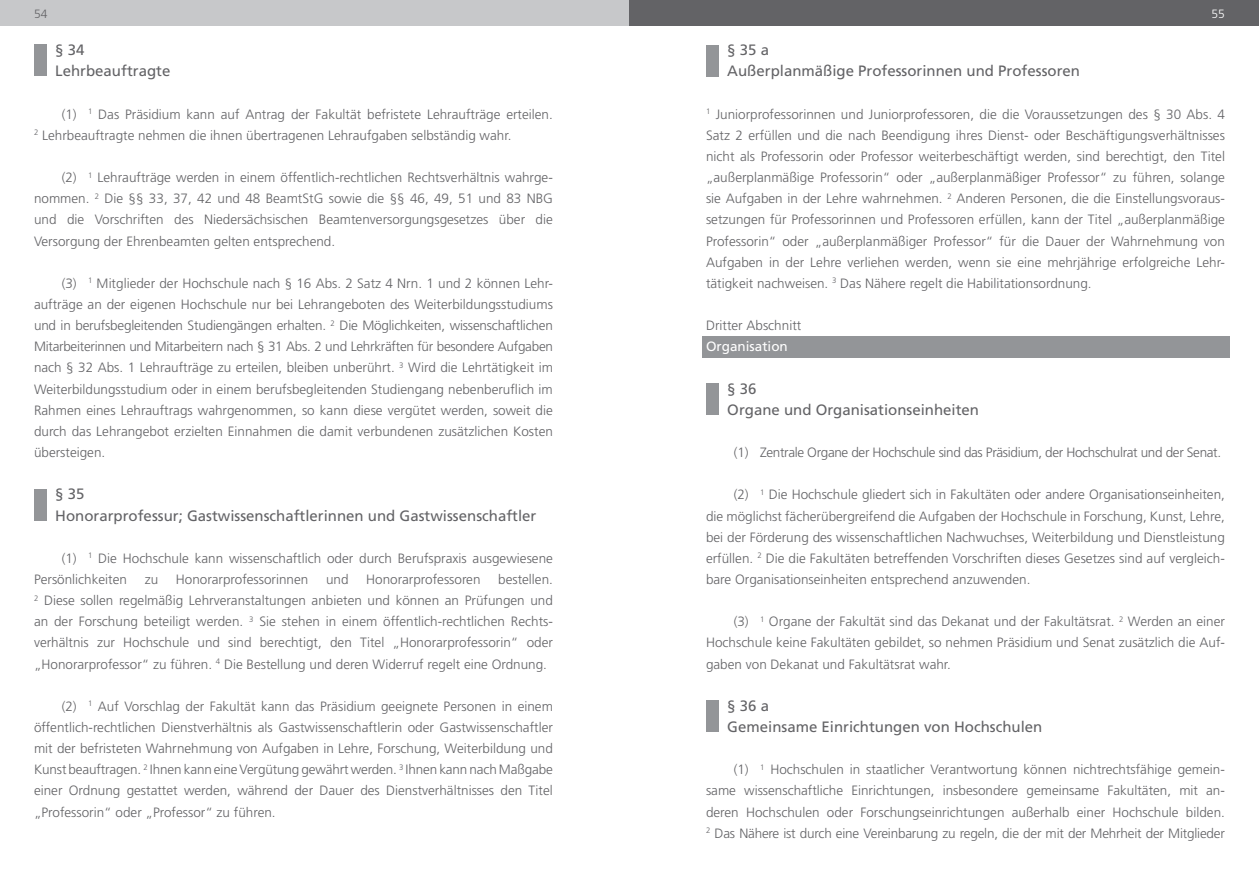
<style>
.page{position:relative;width:1259px;height:893px;background:#fff}
.page>*{position:absolute;margin:0;border:0;box-sizing:border-box;transform-origin:0 0}
.t1{font:15px/21.1px "Frutiger";color:#636366}
.t2{font:300 13.5px/21.1px "Frutiger";color:#636366;text-align:justify}
.t3{font:300 13.5px "Frutiger";letter-spacing:-.025em;color:#636366}
.t4{font:13.5px "Frutiger";color:#fff}
.t5{font:300 12px "Frutiger";color:#636366}
.t6{font:300 12px "Frutiger";color:#fff}
</style>
<div class="page">
<div style="left:0;top:0;width:629px;height:26px;background:#c7c8ca"></div>
<div style="left:629px;top:0;width:630px;height:26px;background:#636366"></div>
<div style="left:702px;top:336px;width:527px;height:21px;background:#939598"></div>
<div style="left:34px;top:489px;width:13px;height:31px;background:#939598"></div>
<div style="left:34px;top:44px;width:13px;height:32px;background:#939598"></div>
<div style="left:706px;top:45px;width:13px;height:31px;background:#939598"></div>
<div style="left:706px;top:383px;width:13px;height:32px;background:#939598"></div>
<div style="left:706px;top:700px;width:13px;height:32px;background:#939598"></div>
<p class="t5" style="left:34px;top:7px;width:15px">54</p>
<p class="t6" style="left:1211px;top:7px;width:15px">55</p>
<p class="t1" style="left:55px;top:39px;width:117px">§ 34<br>Lehrbeauftragte</p>
<p class="t2" style="left:34px;top:103px;width:520px;text-indent:28px">(1) <sup>1</sup> Das Präsidium kann auf Antrag der Fakultät befristete Lehraufträge erteilen.<br><sup>2</sup> Lehrbeauftragte nehmen die ihnen übertragenen Lehraufgaben selbständig wahr.</p>
<p class="t2" style="left:34px;top:167px;width:520px;text-indent:28px">(2) <sup>1</sup> Lehraufträge werden in einem öffentlich-rechtlichen Rechtsverhältnis wahrge&shy;nommen. <sup>2</sup> Die §§ 33, 37, 42 und 48 BeamtStG sowie die §§ 46, 49, 51 und 83 NBG und die Vorschriften des Niedersächsischen Beamtenversorgungsgesetzes über die Versorgung der Ehrenbeamten gelten entsprechend.</p>
<p class="t2" style="left:34px;top:273px;width:520px;text-indent:28px">(3) <sup>1</sup> Mitglieder der Hochschule nach § 16 Abs. 2 Satz 4 Nrn. 1 und 2 können Lehr&shy;aufträge an der eigenen Hochschule nur bei Lehrangeboten des Weiterbildungsstudiums und in berufsbegleitenden Studiengängen erhalten. <sup>2</sup> Die Möglichkeiten, wissenschaftlichen Mitarbeiterinnen und Mitarbeitern nach § 31 Abs. 2 und Lehrkräften für besondere Aufgaben nach § 32 Abs. 1 Lehraufträge zu erteilen, bleiben unberührt. <sup>3</sup> Wird die Lehrtätigkeit im Weiterbildungsstudium oder in einem berufsbegleitenden Studiengang nebenberuflich im Rahmen eines Lehrauftrags wahrgenommen, so kann diese vergütet werden, soweit die durch das Lehrangebot erzielten Einnahmen die damit verbundenen zusätzlichen Kosten übersteigen.</p>
<p class="t1" style="left:55px;top:483px;width:482px">§ 35<br>Honorarprofessur; Gastwissenschaftlerinnen und Gastwissenschaftler</p>
<p class="t2" style="left:34px;top:548px;width:520px;text-indent:28px">(1) <sup>1</sup> Die Hochschule kann wissenschaftlich oder durch Berufspraxis ausgewiesene<br>Persönlichkeiten</p>
<p class="t1" style="left:727px;top:39px;width:354px">§ 35 a<br>Außerplanmäßige Professorinnen und Professoren</p>
<p class="t2" style="left:706px;top:103px;width:520px"><sup>1</sup> Juniorprofessorinnen und Juniorprofessoren, die die Voraussetzungen des § 30 Abs. 4<br>Satz 2 erfüllen und die nach Beendigung ihres Dienst- oder Beschäftigungsverhältnisses nicht als Professorin oder Professor weiterbeschäftigt werden, sind berechtigt, den Titel „außerplanmäßige Professorin“ oder „außerplanmäßiger Professor“ zu führen, solange sie Aufgaben in der Lehre wahrnehmen. <sup>2</sup> Anderen Personen, die die Einstellungsvoraus&shy;setzungen für Professorinnen und Professoren erfüllen, kann der Titel „außerplanmäßige Professorin“ oder „außerplanmäßiger Professor“ für die Dauer der Wahrnehmung von Aufgaben in der Lehre verliehen werden, wenn sie eine mehrjährige erfolgreiche Lehr&shy;tätigkeit nachweisen. <sup>3</sup> Das Nähere regelt die Habilitationsordnung.</p>
<p class="t2" style="left:706px;top:315px;width:97px">Dritter Abschnitt</p>
<p class="t4" style="left:706px;top:339px;width:83px">Organisation</p>
<p class="t1" style="left:727px;top:378px;width:253px">§ 36<br>Organe und Organisationseinheiten</p>
<p class="t3" style="left:733px;top:445px;width:489px">(1) Zentrale Organe der Hochschule sind das Präsidium, der Hochschulrat und der Senat.</p>
<p class="t2" style="left:706px;top:484px;width:520px;text-indent:28px">(2) <sup>1</sup> Die Hochschule gliedert sich in Fakultäten oder andere Organisationseinheiten, die möglichst fächerübergreifend die Aufgaben der Hochschule in Forschung, Kunst, Lehre, bei der Förderung des wissenschaftlichen Nachwuchses, Weiterbildung und Dienstleistung erfüllen. <sup>2</sup> Die die Fakultäten betreffenden Vorschriften dieses Gesetzes sind auf vergleich&shy;bare Organisationseinheiten entsprechend anzuwenden.</p>
<p class="t2" style="left:706px;top:611px;width:520px;text-indent:28px">(3) <sup>1</sup> Organe der Fakultät sind das Dekanat und der Fakultätsrat. <sup>2</sup> Werden an einer Hochschule keine Fakultäten gebildet, so nehmen Präsidium und Senat zusätzlich die Auf&shy;gaben von Dekanat und Fakultätsrat wahr.</p>
<p class="t1" style="left:727px;top:695px;width:317px">§ 36 a<br>Gemeinsame Einrichtungen von Hochschulen</p>
<p class="t2" style="left:706px;top:759px;width:520px;text-indent:28px">(1) <sup>1</sup> Hochschulen in staatlicher Verantwortung können nichtrechtsfähige gemein&shy;same wissenschaftliche Einrichtungen, insbesondere gemeinsame Fakultäten, mit an&shy;deren Hochschulen oder Forschungseinrichtungen außerhalb einer Hochschule bilden.<br><sup>2</sup> Das Nähere ist durch eine Vereinbarung zu regeln, die der mit der Mehrheit der Mitglieder</p>
<p class="t2" style="left:145px;top:569px;width:15px">zu</p>
<p class="t2" style="left:176px;top:569px;width:134px">Honorarprofessorinnen</p>
<p class="t2" style="left:326px;top:569px;width:24px">und</p>
<p class="t2" style="left:366px;top:569px;width:116px">Honorarprofessoren</p>
<p class="t2" style="left:34px;top:569px;width:520px;text-indent:464px">bestellen.<br><sup>2</sup> Diese sollen regelmäßig Lehrveranstaltungen anbieten und können an Prüfungen und an der Forschung beteiligt werden. <sup>3</sup> Sie stehen in einem öffentlich-rechtlichen Rechts&shy;verhältnis zur Hochschule und sind berechtigt, den Titel „Honorarprofessorin“ oder „Honorarprofessor“ zu führen. <sup>4</sup> Die Bestellung und deren Widerruf regelt eine Ordnung.</p>
<p class="t2" style="left:34px;top:696px;width:520px;text-indent:28px">(2) <sup>1</sup> Auf Vorschlag der Fakultät kann das Präsidium geeignete Personen in einem öffentlich-rechtlichen Dienstverhältnis als Gastwissenschaftlerin oder Gastwissenschaftler mit der befristeten Wahrnehmung von Aufgaben in Lehre, Forschung, Weiterbildung und Kunst beauftragen. <sup>2</sup> Ihnen kann eine Vergütung gewährt werden. <sup>3</sup> Ihnen kann nach Maßgabe einer Ordnung gestattet werden, während der Dauer des Dienstverhältnisses den Titel „Professorin“ oder „Professor“ zu führen.</p>
</div>
